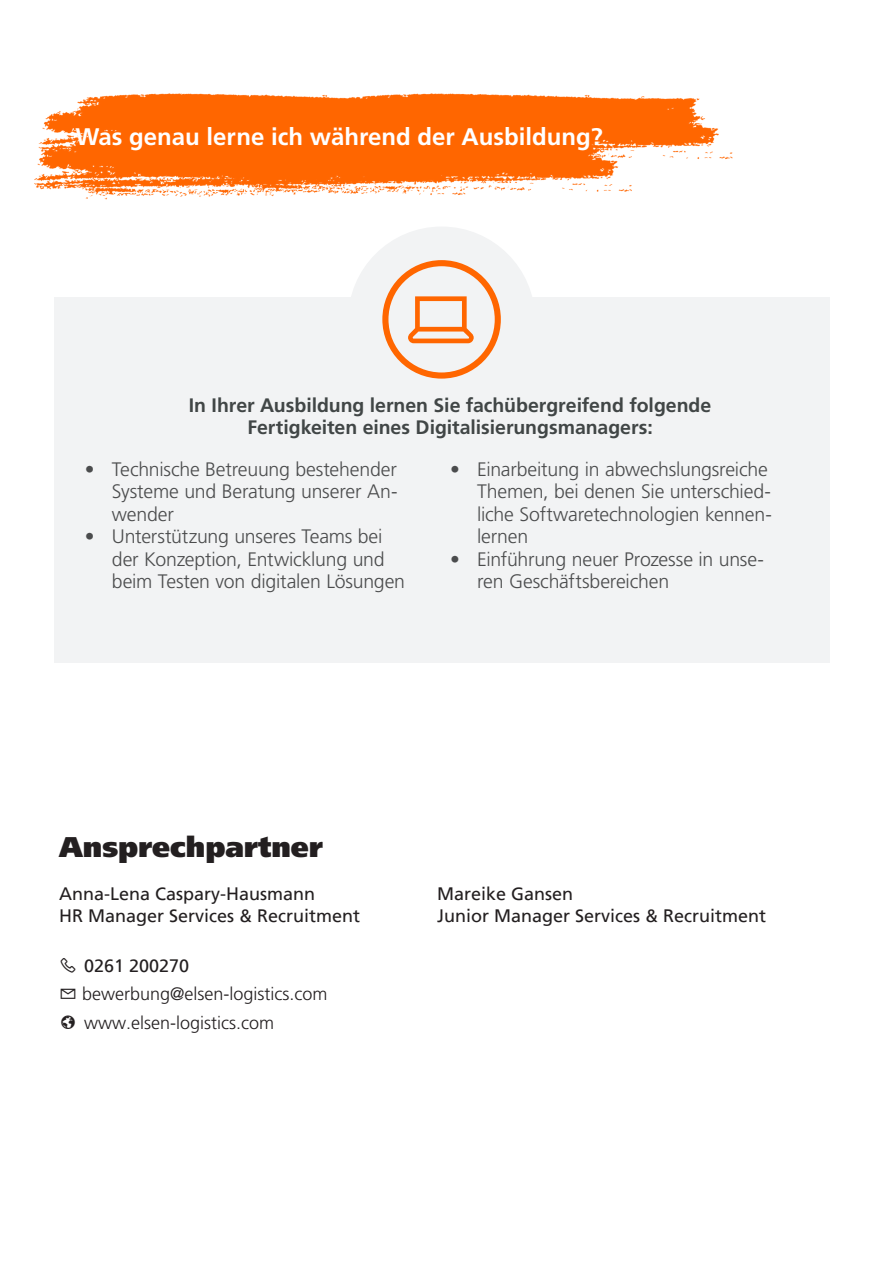
<style>
.page{position:relative;width:893px;height:1263px;background:#fff}
.page>*{position:absolute;margin:0;border:0;box-sizing:border-box;transform-origin:0 0}
.t1{font:900 28.5px "Frutiger LT Pro";color:#231f20}
.t2{font:700 24px "Frutiger LT Pro";color:#fff}
.t3{font:300 19.5px/22.5px "Frutiger LT Pro";letter-spacing:-.01em;color:#4b4c4d}
.t4{font:700 19.5px/22.5px "Frutiger LT Pro";letter-spacing:-.005em;color:#414646;text-align:center}
.t5{font:18px "Frutiger LT";color:#231f20}
.t6{font:300 18px "Frutiger LT Pro";color:#231f20}
</style>
<div class="page">
<div style="left:54px;top:297px;width:775px;height:365px;background:#f2f3f4"></div>
<div style="left:348px;top:227px;width:187px;height:187px;background:#f2f3f4;border-radius:50%"></div>
<div style="left:382px;top:260px;width:119px;height:119px;border:6px solid #f60;border-radius:50%"></div>
<img style="left:34px;top:93px;width:699px;height:107px">
<p class="t2" style="left:75px;top:123px;width:529px">Was genau lerne ich während der Ausbildung?</p>
<p class="t4" style="left:189px;top:394px;width:524px">In Ihrer Ausbildung lernen Sie fachübergreifend folgende<br>Fertigkeiten eines Digitalisierungsmanagers:</p>
<p class="t3" style="left:112px;top:458px;width:287px;text-align:justify;text-indent:-27px">• Technische Betreuung bestehender Systeme und Beratung unserer An&shy;wender</p>
<p class="t3" style="left:112px;top:526px;width:295px;text-indent:-27px">• Unterstützung unseres Teams bei der Konzeption, Entwicklung und beim Testen von digitalen Lösungen</p>
<p class="t3" style="left:477px;top:458px;width:296px;text-indent:-27px">• Einarbeitung in abwechslungsreiche<br>Themen, bei denen Sie unterschied&shy;liche Softwaretechnologien kennen&shy;lernen</p>
<p class="t3" style="left:477px;top:548px;width:288px;text-indent:-27px">• Einführung neuer Prozesse in unse&shy;ren Geschäftsbereichen</p>
<p class="t1" style="left:59px;top:829px;width:265px">Ansprechpartner</p>
<p class="t5" style="left:59px;top:883px;width:258px">Anna-Lena Caspary-Hausmann</p>
<p class="t5" style="left:437px;top:883px;width:138px">Mareike Gansen</p>
<p class="t5" style="left:59px;top:905px;width:303px">HR Manager Services &amp; Recruitment</p>
<p class="t5" style="left:437px;top:905px;width:331px">Junior Manager Services &amp; Recruitment</p>
<p class="t5" style="left:84px;top:955px;width:107px">0261 200270</p>
<p class="t6" style="left:82px;top:983px;width:247px">bewerbung@elsen-logistics.com</p>
<p class="t6" style="left:84px;top:1012px;width:192px">www.elsen-logistics.com</p>
</div>
